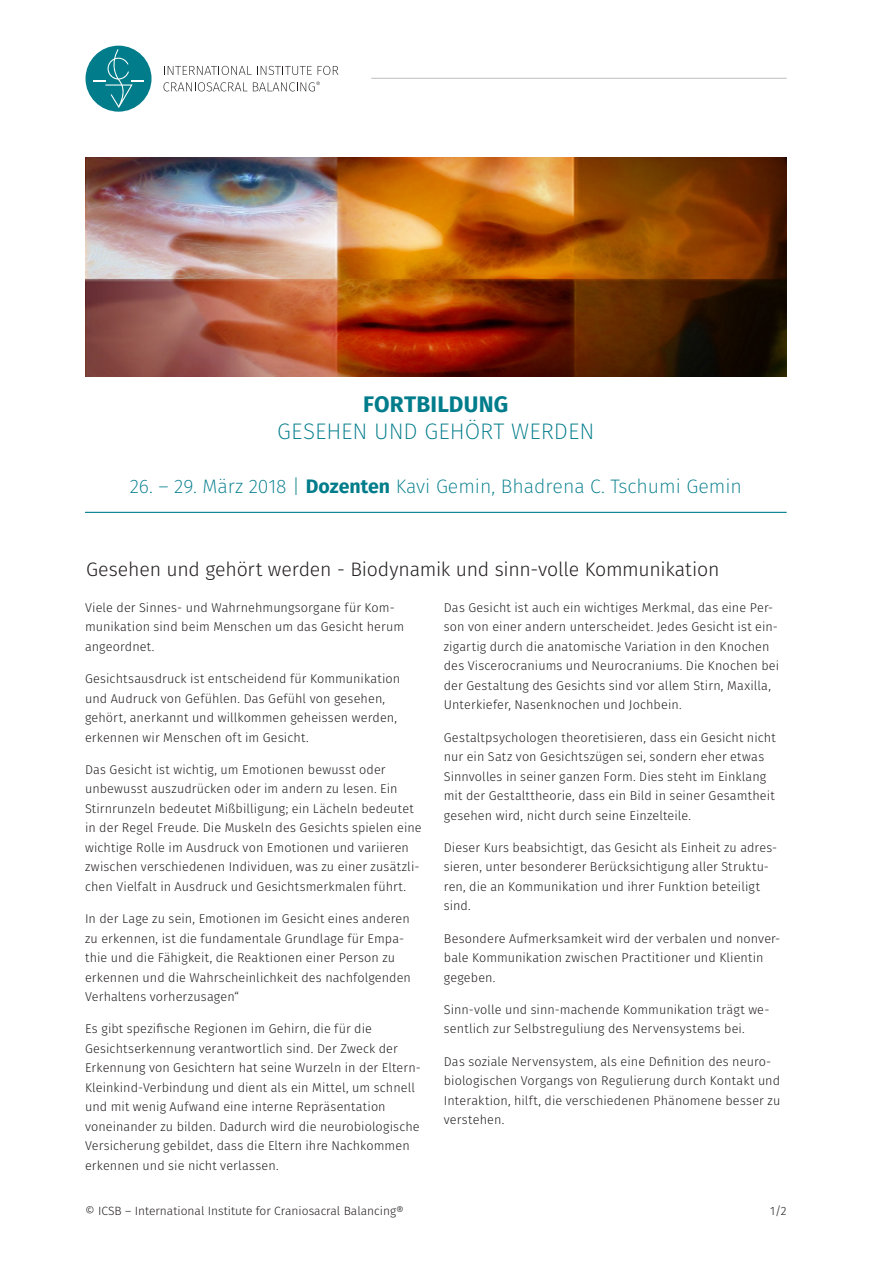
<style>
.page{position:relative;width:893px;height:1263px;background:#fff}
.page>*{position:absolute;margin:0;border:0;box-sizing:border-box;transform-origin:0 0}
.t1{font:200 22.5px "Fira Sans";color:#007c8b}
.t2{font:700 22.5px "Fira Sans";letter-spacing:.01em;color:#007c8b}
._1__Titel{font:300 19.5px "Fira Sans";letter-spacing:-.01em;color:#231f20}
.t3{font:200 19.5px "Fira Sans";color:#007c8b}
.Grundtext{font:300 12.75px/19.5px "Fira Sans";letter-spacing:.01em;color:#231f20}
.t4{font:300 12px "Fira Sans";color:#231f20}
.s1{font-weight:700}
</style>
<div class="page">
<div style="left:86px;top:46px;width:66px;height:66px;background:#007c8b;border-radius:50%"></div>
<svg style="left:93px;top:49px;width:51px;height:59px"></svg>
<svg style="left:164px;top:66px;width:148px;height:9px"></svg>
<svg style="left:318px;top:66px;width:20px;height:9px"></svg>
<svg style="left:163px;top:82px;width:84px;height:9px"></svg>
<svg style="left:253px;top:81px;width:67px;height:10px"></svg>
<hr style="left:371px;top:78px;width:416px;height:1px;background:#bcbdc0">
<hr style="left:85px;top:512px;width:702px;height:1px;background:#007c8b">
<img style="left:85px;top:157px;width:702px;height:219px">
<p class="t2" style="left:363px;top:385px;width:147px">FORTBILDUNG</p>
<p class="t1" style="left:277px;top:415px;width:319px">GESEHEN UND GEHÖRT WERDEN</p>
<p class="t3" style="left:130px;top:472px;width:614px">26. – 29. März 2018 | <span class="s1">Dozenten</span> Kavi Gemin, Bhadrena C. Tschumi Gemin</p>
<p class="_1__Titel" style="left:86px;top:556px;width:635px">Gesehen und gehört werden - Biodynamik und sinn-volle Kommunikation</p>
<p class="Grundtext" style="left:85px;top:597px;width:321px">Viele der Sinnes- und Wahrnehmungsorgane für Kom&shy;munikation sind beim Menschen um das Gesicht herum angeordnet.</p>
<p class="Grundtext" style="left:85px;top:669px;width:317px">Gesichtsausdruck ist entscheidend für Kommunikation und Audruck von Gefühlen. Das Gefühl von gesehen, gehört, anerkannt und willkommen geheissen werden, erkennen wir Menschen oft im Gesicht.</p>
<p class="Grundtext" style="left:85px;top:759px;width:338px">Das Gesicht ist wichtig, um Emotionen bewusst oder unbewusst auszudrücken oder im andern zu lesen. Ein Stirnrunzeln bedeutet Mißbilligung; ein Lächeln bedeutet in der Regel Freude. Die Muskeln des Gesichts spielen eine wichtige Rolle im Ausdruck von Emotionen und variieren zwischen verschiedenen Individuen, was zu einer zusätzli&shy;chen Vielfalt in Ausdruck und Gesichtsmerkmalen führt.</p>
<p class="Grundtext" style="left:85px;top:909px;width:327px">In der Lage zu sein, Emotionen im Gesicht eines anderen zu erkennen, ist die fundamentale Grundlage für Empa&shy;thie und die Fähigkeit, die Reaktionen einer Person zu erkennen und die Wahrscheinlichkeit des nachfolgenden Verhaltens vorherzusagen“</p>
<p class="Grundtext" style="left:85px;top:1019px;width:337px">Es gibt spezifische Regionen im Gehirn, die für die Gesichtserkennung verantwortlich sind. Der Zweck der Erkennung von Gesichtern hat seine Wurzeln in der Eltern-Kleinkind-Verbindung und dient als ein Mittel, um schnell und mit wenig Aufwand eine interne Repräsentation voneinander zu bilden. Dadurch wird die neurobiologische Versicherung gebildet, dass die Eltern ihre Nachkommen erkennen und sie nicht verlassen.</p>
<p class="Grundtext" style="left:444px;top:597px;width:337px">Das Gesicht ist auch ein wichtiges Merkmal, das eine Per&shy;son von einer andern unterscheidet. Jedes Gesicht ist ein&shy;zigartig durch die anatomische Variation in den Knochen des Viscerocraniums und Neurocraniums. Die Knochen bei der Gestaltung des Gesichts sind vor allem Stirn, Maxilla, Unterkiefer, Nasenknochen und Jochbein.</p>
<p class="Grundtext" style="left:444px;top:727px;width:333px">Gestaltpsychologen theoretisieren, dass ein Gesicht nicht nur ein Satz von Gesichtszügen sei, sondern eher etwas Sinnvolles in seiner ganzen Form. Dies steht im Einklang mit der Gestalttheorie, dass ein Bild in seiner Gesamtheit gesehen wird, nicht durch seine Einzelteile.</p>
<p class="Grundtext" style="left:444px;top:837px;width:335px">Dieser Kurs beabsichtigt, das Gesicht als Einheit zu adres&shy;sieren, unter besonderer Berücksichtigung aller Struktu&shy;ren, die an Kommunikation und ihrer Funktion beteiligt sind.</p>
<p class="Grundtext" style="left:444px;top:928px;width:338px">Besondere Aufmerksamkeit wird der verbalen und nonver&shy;bale Kommunikation zwischen Practitioner und Klientin gegeben.</p>
<p class="Grundtext" style="left:444px;top:999px;width:327px">Sinn-volle und sinn-machende Kommunikation trägt we&shy;sentlich zur Selbstreguliung des Nervensystems bei.</p>
<p class="Grundtext" style="left:444px;top:1051px;width:338px">Das soziale Nervensystem, als eine Definition des neuro&shy;biologischen Vorgangs von Regulierung durch Kontakt und Interaktion, hilft, die verschiedenen Phänomene besser zu verstehen.</p>
<p class="t4" style="left:85px;top:1202px;width:320px">© ICSB – International Institute for Craniosacral Balancing®</p>
<p class="t4" style="left:770px;top:1202px;width:18px">1/2</p>
</div>
